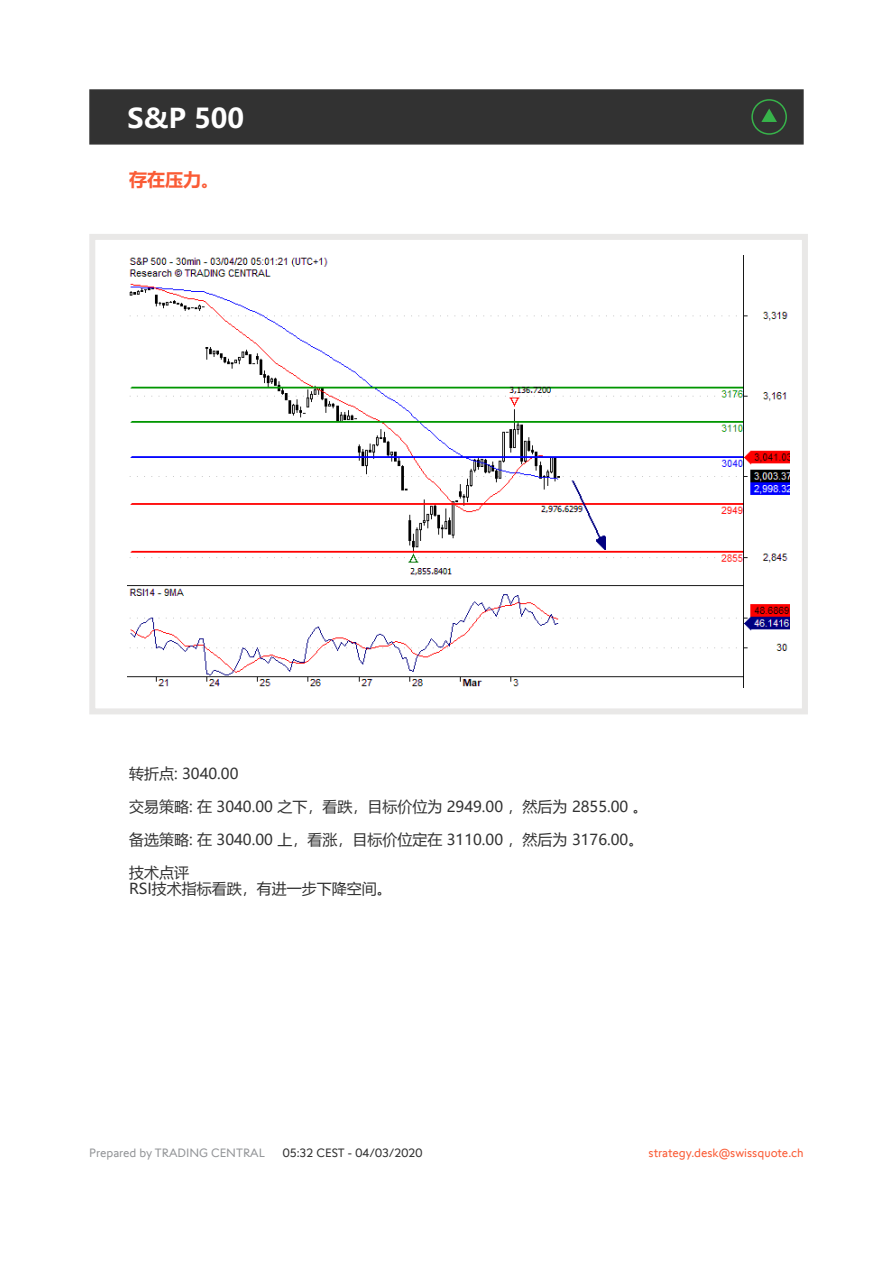
<style>
.page{position:relative;width:893px;height:1263px;background:#fff}
.page>*{position:absolute;margin:0;border:0;box-sizing:border-box;transform-origin:0 0}
.t1{font:700 27px "Microsoft Ya Hei UI";color:#fff}
.t2{font:700 18px "Microsoft Ya Hei UI";color:#fa5b35}
.t3{font:15px/16.5px "Microsoft Ya Hei UI";color:#323232}
.t4{font:12px "Swissquote CT";color:#fa5b35}
.t5{font:12px "Swissquote CT";color:#939598}
.t6{font:12px "Swissquote CT";color:#323232}
</style>
<div class="page">
<div style="left:89px;top:234px;width:719px;height:480px;border:6px solid #e9e8e7"></div>
<div style="left:89px;top:89px;width:715px;height:56px;background:#323232;border:2px solid #323232"></div>
<img style="left:128px;top:255px;width:661px;height:432px">
<svg style="left:751px;top:99px;width:36px;height:36px"></svg>
<h1 class="t1" style="left:128px;top:99px;width:118px">S&amp;P 500</h1>
<p class="t2" style="left:129px;top:167px;width:91px">存在压力。</p>
<p class="t3" style="left:129px;top:765px;width:111px">转折点: 3040.00</p>
<p class="t3" style="left:129px;top:798px;width:520px">交易策略: 在 3040.00 之下，看跌，目标价位为 2949.00 ，然后为 2855.00 。</p>
<p class="t3" style="left:129px;top:831px;width:516px">备选策略: 在 3040.00 上，看涨，目标价位定在 3110.00 ，然后为 3176.00。</p>
<p class="t3" style="left:129px;top:864px;width:264px">技术点评<br>RSI技术指标看跌，有进一步下降空间。</p>
<p class="t5" style="left:89px;top:1145px;width:177px">Prepared by TRADING CENTRAL</p>
<p class="t6" style="left:283px;top:1145px;width:141px">05:32 CEST - 04/03/2020</p>
<p class="t4" style="left:649px;top:1145px;width:157px">strategy.desk@swissquote.ch</p>
</div>
